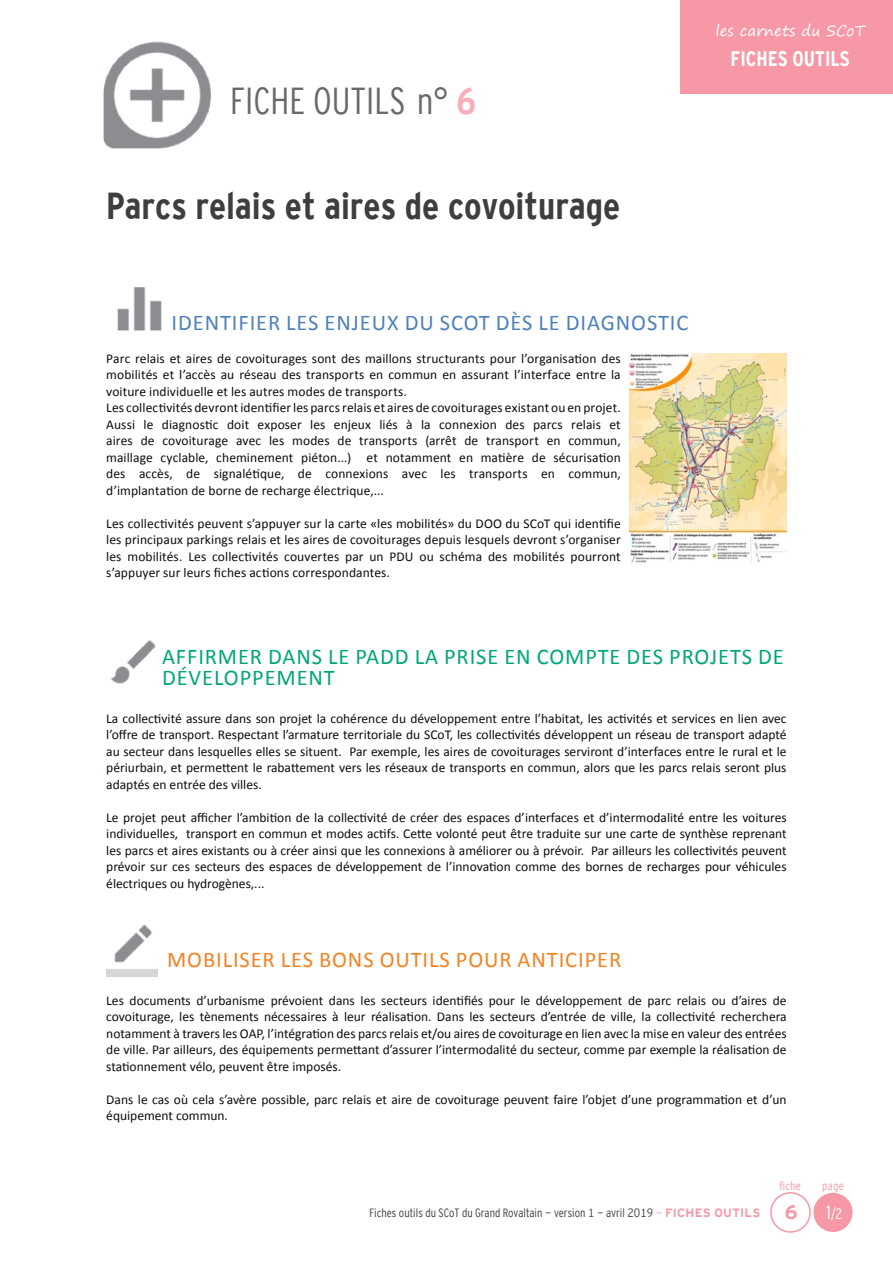
<style>
.page{position:relative;width:893px;height:1263px;background:#fff}
.page>*{position:absolute;margin:0;border:0;box-sizing:border-box;transform-origin:0 0}
.TITRE_partie{font:700 37.5px "Interstate Cond Mono";color:#3e3e3f}
.Titre_principaux{font:37.5px "Interstate Cond Mono Lgt";color:#69696c}
.Titre_paragraphe{font:22.5px/21px "Calibri";letter-spacing:.04em;color:#00a679}
.Titre_paragraphe-2{font:22.5px "Calibri";letter-spacing:.04em;color:#4f81bd}
.Titre_paragraphe-3{font:22.5px "Calibri";letter-spacing:.04em;color:#f58220}
.t1{font:700 21px "Interstate Cond Mono";color:#fff}
.t2{font:700 19.5px "Interstate";color:#f698a5}
.t3{font:15px "Segoe Print";color:#fff}
.t4{font:300 condensed 15px "Interstate";color:#fff}
.texte_classique{font:13.5px/16.5px "Calibri";color:#0e0b11;text-align:justify}
.t5{font:12px "Interstate Cond Mono Lgt";color:#3e3e3f}
.t6{font:300 condensed 12px "Interstate";letter-spacing:.015em;color:#f698a5}
.s1{font-family:"Interstate Cond Mono";font-weight:700;color:#f8adb7}
.s2{color:#f698a5}
.s3{font-family:"Interstate";font-weight:700;color:#f698a5}
.s4{font-size:19.5px}
</style>
<div class="page">
<div style="left:813px;top:1193px;width:40px;height:39px;background:#f698a5;border-radius:50%"></div>
<div style="left:770px;top:1192px;width:41px;height:41px;border:2px solid #f698a5;border-radius:50%"></div>
<img style="left:103px;top:42px;width:108px;height:107px">
<div style="left:680px;top:0;width:213px;height:94px;background:#f698a5"></div>
<img style="left:106px;top:925px;width:51px;height:51px">
<img style="left:110px;top:640px;width:46px;height:44px">
<img style="left:117px;top:287px;width:45px;height:44px">
<img style="left:629px;top:353px;width:158px;height:210px">
<p class="Titre_principaux" style="left:230px;top:80px;width:248px">FICHE OUTILS n° <span class="s1">6</span></p>
<p class="TITRE_partie" style="left:106px;top:185px;width:515px">Parcs relais et aires de covoiturage</p>
<p class="t3" style="left:715px;top:17px;width:151px">les carnets du SCoT</p>
<h3 class="t1" style="left:731px;top:47px;width:121px">FICHES OUTILS</h3>
<p class="Titre_paragraphe-2" style="left:172px;top:308px;width:518px">IDENTIFIER LES ENJEUX DU SCOT DÈS LE DIAGNOSTIC</p>
<p class="texte_classique" style="left:106px;top:350px;width:516px">Parc relais et aires de covoiturages sont des maillons structurants pour l’organisation des mobilités et l’accès au réseau des transports en commun en assurant l’interface entre la voiture individuelle et les autres modes de transports.</p>
<p class="texte_classique" style="left:106px;top:399px;width:516px">Les collectivités devront identifier les parcs relais et aires de covoiturages existant ou en projet.</p>
<p class="texte_classique" style="left:106px;top:416px;width:516px">Aussi le diagnostic doit exposer les enjeux liés à la connexion des parcs relais et aires de covoiturage avec les modes de transports (arrêt de transport en commun, maillage cyclable, cheminement piéton...) et notamment en matière de sécurisation des accès, de signalétique, de connexions avec les transports en commun, d’implantation de borne de recharge électrique,...</p>
<p class="texte_classique" style="left:106px;top:515px;width:516px">Les collectivités peuvent s’appuyer sur la carte «les mobilités» du DOO du SCoT qui identifie les principaux parkings relais et les aires de covoiturages depuis lesquels devront s’organiser les mobilités. Les collectivités couvertes par un PDU ou schéma des mobilités pourront s’appuyer sur leurs fiches actions correspondantes.</p>
<p class="Titre_paragraphe" style="left:162px;top:646px;width:623px">AFFIRMER DANS LE PADD LA PRISE EN COMPTE DES PROJETS DE<br>DÉVELOPPEMENT</p>
<p class="texte_classique" style="left:106px;top:710px;width:682px">La collectivité assure dans son projet la cohérence du développement entre l’habitat, les activités et services en lien avec l’offre de transport. Respectant l’armature territoriale du SCoT, les collectivités développent un réseau de transport adapté au secteur dans lesquelles elles se situent. Par exemple, les aires de covoiturages serviront d’interfaces entre le rural et le périurbain, et permettent le rabattement vers les réseaux de transports en commun, alors que les parcs relais seront plus adaptés en entrée des villes.</p>
<p class="texte_classique" style="left:106px;top:809px;width:682px">Le projet peut afficher l’ambition de la collectivité de créer des espaces d’interfaces et d’intermodalité entre les voitures individuelles, transport en commun et modes actifs. Cette volonté peut être traduite sur une carte de synthèse reprenant les parcs et aires existants ou à créer ainsi que les connexions à améliorer ou à prévoir. Par ailleurs les collectivités peuvent prévoir sur ces secteurs des espaces de développement de l’innovation comme des bornes de recharges pour véhicules électriques ou hydrogènes,...</p>
<p class="Titre_paragraphe-3" style="left:167px;top:945px;width:456px">MOBILISER LES BONS OUTILS POUR ANTICIPER</p>
<p class="texte_classique" style="left:106px;top:992px;width:682px">Les documents d’urbanisme prévoient dans les secteurs identifiés pour le développement de parc relais ou d’aires de covoiturage, les tènements nécessaires à leur réalisation. Dans les secteurs d’entrée de ville, la collectivité recherchera notamment à travers les OAP, l’intégration des parcs relais et/ou aires de covoiturage en lien avec la mise en valeur des entrées de ville. Par ailleurs, des équipements permettant d’assurer l’intermodalité du secteur, comme par exemple la réalisation de stationnement vélo, peuvent être imposés.</p>
<p class="texte_classique" style="left:106px;top:1091px;width:682px">Dans le cas où cela s’avère possible, parc relais et aire de covoiturage peuvent faire l’objet d’une programmation et d’un équipement commun.</p>
<p class="t5" style="left:369px;top:1206px;width:392px">Fiches outils du SCoT du Grand Rovaltain - version 1 - avril 2019 <span class="s2">-</span> <span class="s3">FICHES OUTILS</span></p>
<p class="t6" style="left:779px;top:1178px;width:23px">fiche</p>
<p class="t6" style="left:822px;top:1178px;width:23px">page</p>
<p class="t2" style="left:785px;top:1201px;width:14px">6</p>
<p class="t4" style="left:826px;top:1205px;width:17px"><span class="s4">1</span>/2</p>
</div>
